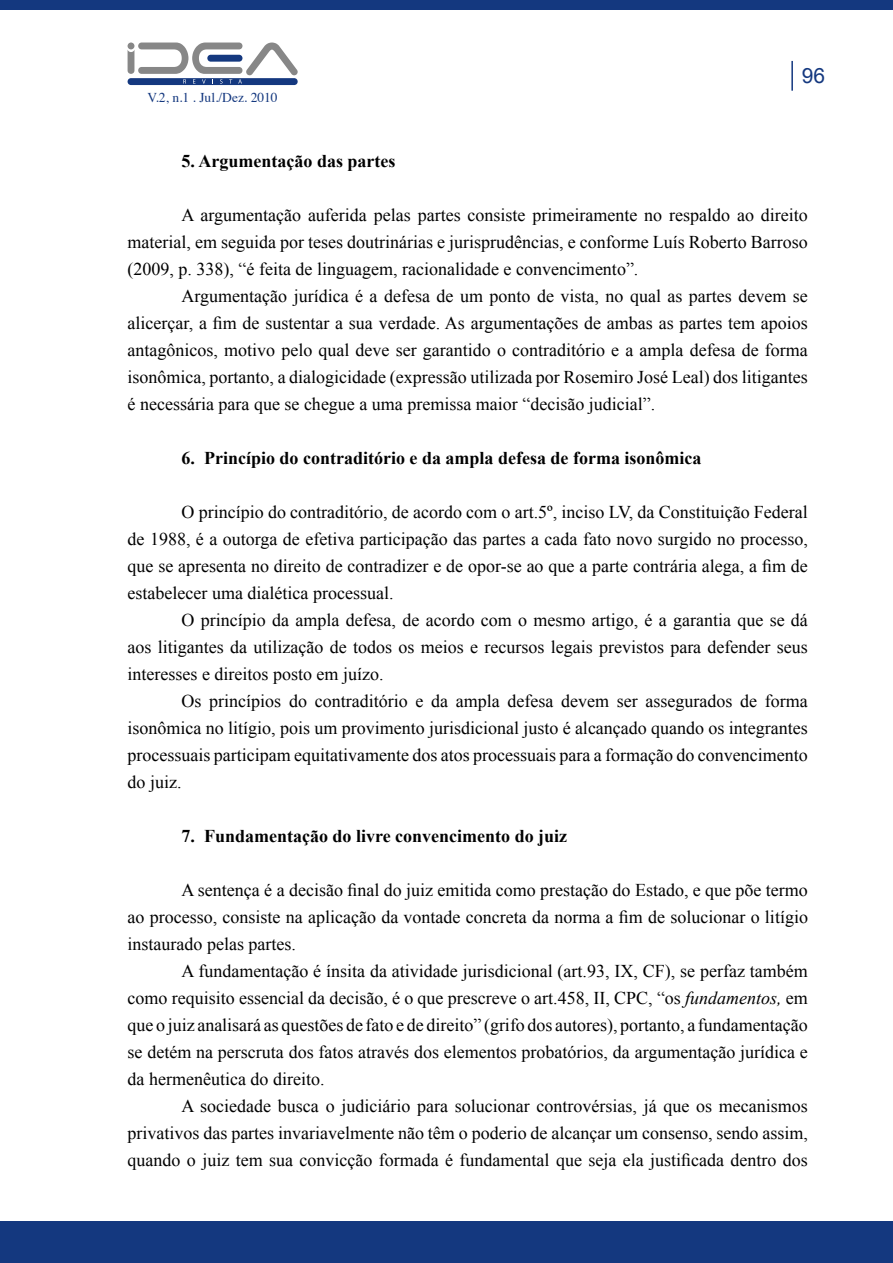
<style>
.page{position:relative;width:893px;height:1263px;background:#fff}
.page>*{position:absolute;margin:0;border:0;box-sizing:border-box;transform-origin:0 0}
.t1{font:21px "Arial";color:#14387f}
.t2{font:18px/27px "Times New Roman";color:#000;text-align:justify}
.t3{font:700 18px "Times New Roman";color:#000}
.t4{font:13.5px "Times";color:#14387f}
.s1{font-style:italic}
</style>
<div class="page">
<svg style="left:128px;top:43px;width:170px;height:42px"></svg>
<hr style="left:791px;top:61px;width:2px;height:30px;background:#14387f">
<div style="left:0;top:1221px;width:893px;height:42px;background:#14387f"></div>
<div style="left:0;top:0;width:893px;height:10px;background:#14387f"></div>
<p class="t4" style="left:147px;top:84px;width:132px">V.2, n.1 . Jul./Dez. 2010</p>
<p class="t1" style="left:802px;top:62px;width:25px">96</p>
<p class="t3" style="left:182px;top:149px;width:215px">5. Argumentação das partes</p>
<p class="t2" style="left:128px;top:201px;width:682px;text-indent:54px">A argumentação auferida pelas partes consiste primeiramente no respaldo ao direito material, em seguida por teses doutrinárias e jurisprudências, e conforme Luís Roberto Barroso (2009, p. 338), “é feita de linguagem, racionalidade e convencimento”.</p>
<p class="t2" style="left:128px;top:282px;width:682px;text-indent:54px">Argumentação jurídica é a defesa de um ponto de vista, no qual as partes devem se alicerçar, a fim de sustentar a sua verdade. As argumentações de ambas as partes tem apoios antagônicos, motivo pelo qual deve ser garantido o contraditório e a ampla defesa de forma isonômica, portanto, a dialogicidade (expressão utilizada por Rosemiro José Leal) dos litigantes é necessária para que se chegue a uma premissa maior “decisão judicial”.</p>
<p class="t3" style="left:182px;top:446px;width:521px">6. Princípio do contraditório e da ampla defesa de forma isonômica</p>
<p class="t2" style="left:128px;top:498px;width:682px;text-indent:54px">O princípio do contraditório, de acordo com o art.5º, inciso LV, da Constituição Federal de 1988, é a outorga de efetiva participação das partes a cada fato novo surgido no processo, que se apresenta no direito de contradizer e de opor-se ao que a parte contrária alega, a fim de estabelecer uma dialética processual.</p>
<p class="t2" style="left:128px;top:606px;width:682px;text-indent:54px">O princípio da ampla defesa, de acordo com o mesmo artigo, é a garantia que se dá aos litigantes da utilização de todos os meios e recursos legais previstos para defender seus interesses e direitos posto em juízo.</p>
<p class="t2" style="left:128px;top:687px;width:682px;text-indent:54px">Os princípios do contraditório e da ampla defesa devem ser assegurados de forma isonômica no litígio, pois um provimento jurisdicional justo é alcançado quando os integrantes processuais participam equitativamente dos atos processuais para a formação do convencimento do juiz.</p>
<p class="t3" style="left:182px;top:824px;width:387px">7. Fundamentação do livre convencimento do juiz</p>
<p class="t2" style="left:128px;top:876px;width:682px;text-indent:54px">A sentença é a decisão final do juiz emitida como prestação do Estado, e que põe termo ao processo, consiste na aplicação da vontade concreta da norma a fim de solucionar o litígio instaurado pelas partes.</p>
<p class="t2" style="left:128px;top:957px;width:682px;text-indent:54px">A fundamentação é ínsita da atividade jurisdicional (art.93, IX, CF), se perfaz também como requisito essencial da decisão, é o que prescreve o art.458, II, CPC, “os <span class="s1">fundamentos,</span> em que o juiz analisará as questões de fato e de direito” (grifo dos autores), portanto, a fundamentação se detém na perscruta dos fatos através dos elementos probatórios, da argumentação jurídica e da hermenêutica do direito.</p>
<p class="t2" style="left:128px;top:1092px;width:682px;text-indent:54px">A sociedade busca o judiciário para solucionar controvérsias, já que os mecanismos privativos das partes invariavelmente não têm o poderio de alcançar um consenso, sendo assim, quando o juiz tem sua convicção formada é fundamental que seja ela justificada dentro dos</p>
</div>
